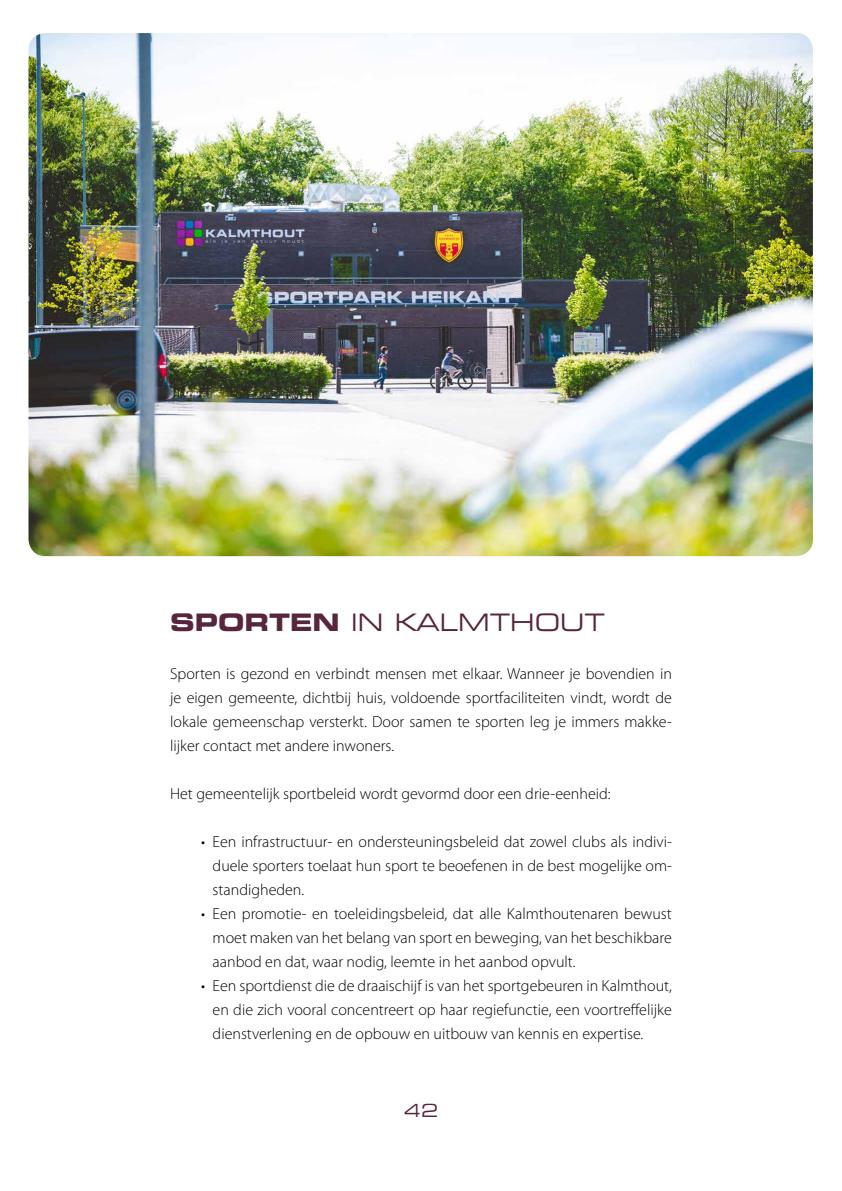
<style>
.page{position:relative;width:842px;height:1191px;background:#fff}
.page>*{position:absolute;margin:0;border:0;box-sizing:border-box;transform-origin:0 0}
.t1{font:expanded 24px "Square 721 BT";color:#57263c}
.t2{font:expanded 18px "Square 721 BT";color:#57263c}
.t3{font:300 16px/24px "Myriad Pro";color:#000;text-align:justify}
.s1{font-weight:700}
</style>
<div class="page">
<img style="left:28px;top:33px;width:785px;height:523px">
<h1 class="t1" style="left:170px;top:608px;width:436px"><span class="s1">SPORTEN</span> IN KALMTHOUT</h1>
<p class="t3" style="left:170px;top:662px;width:503px">Sporten is gezond en verbindt mensen met elkaar. Wanneer je bovendien in je eigen gemeente, dichtbij huis, voldoende sportfaciliteiten vindt, wordt de lokale gemeenschap versterkt. Door samen te sporten leg je immers makke&shy;lijker contact met andere inwoners.</p>
<p class="t3" style="left:170px;top:782px;width:442px">Het gemeentelijk sportbeleid wordt gevormd door een drie-eenheid:</p>
<p class="t3" style="left:213px;top:830px;width:461px;text-indent:-11px">• Een infrastructuur- en ondersteuningsbeleid dat zowel clubs als indivi&shy;duele sporters toelaat hun sport te beoefenen in de best mogelijke om&shy;standigheden.</p>
<p class="t3" style="left:213px;top:902px;width:461px;text-indent:-11px">• Een promotie- en toeleidingsbeleid, dat alle Kalmthoutenaren bewust moet maken van het belang van sport en beweging, van het beschikbare aanbod en dat, waar nodig, leemte in het aanbod opvult.</p>
<p class="t3" style="left:213px;top:974px;width:461px;text-indent:-11px">• Een sportdienst die de draaischijf is van het sportgebeuren in Kalmthout, en die zich vooral concentreert op haar regiefunctie, een voortreffelijke dienstverlening en de opbouw en uitbouw van kennis en expertise.</p>
<p class="t2" style="left:404px;top:1099px;width:36px">42</p>
</div>
